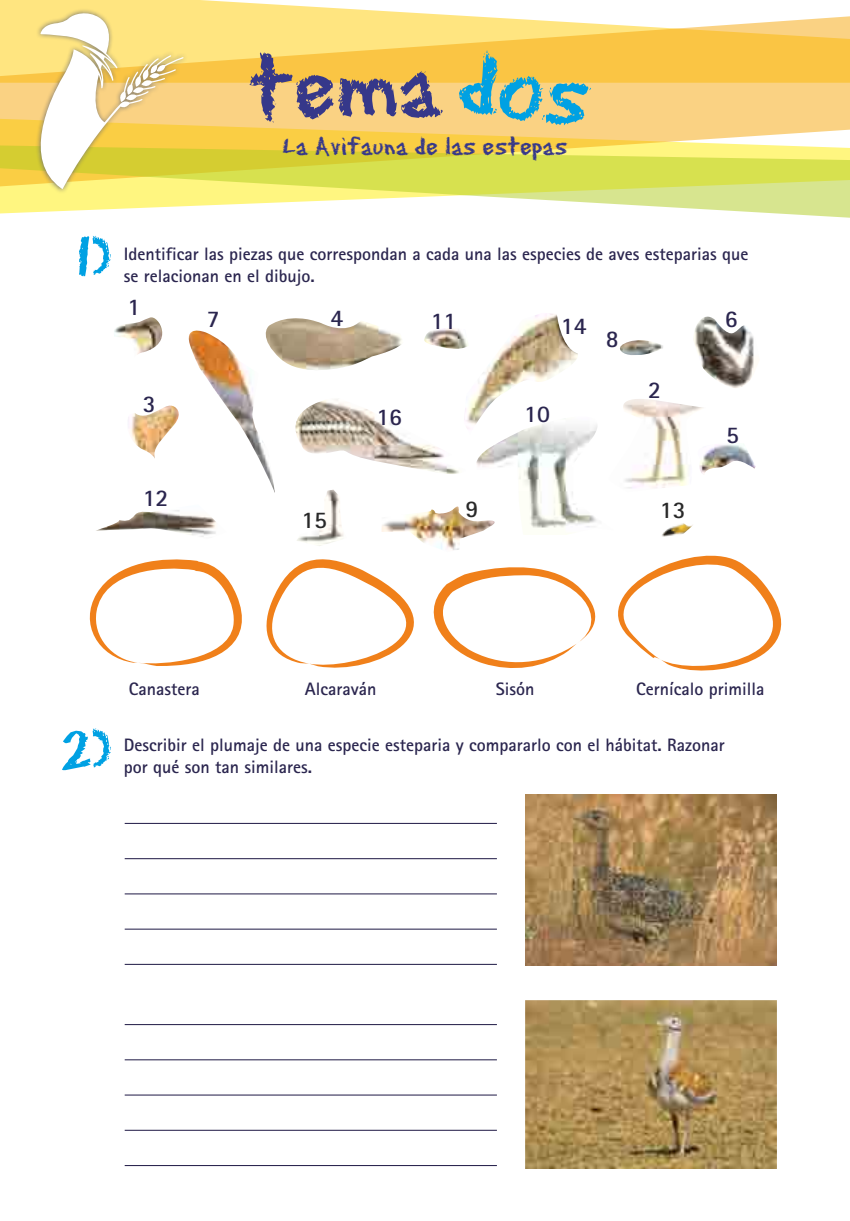
<style>
.page{position:relative;width:850px;height:1221px;background:#fff}
.page>*{position:absolute;margin:0;border:0;box-sizing:border-box;transform-origin:0 0}
.t1{font:95.7px "Eraser Dust";color:#36388a}
.t2{font:57.6px "Eraser Dust";color:#00a1e3}
.t3{font:27px "Eraser Dust";color:#36388a}
.t4{font:700 24px "AT Rotis Sans Serif";color:#2b264f}
.t5{font:700 24px "AT Rotis Sans Serif";color:#292929}
.t6{font:700 18px/22px "AT Rotis Sans Serif";color:#2b264f}
</style>
<div class="page">
<img style="left:525px;top:1000px;width:252px;height:168px">
<svg style="left:0;top:0;width:465px;height:16px;fill:#ffe580"></svg>
<svg style="left:0;top:16px;width:850px;height:129px;background:#fbd472"></svg>
<svg style="left:0;top:145px;width:850px;height:73px"></svg>
<img style="left:35px;top:8px;width:154px;height:186px">
<svg style="left:22px;top:10px;width:162px;height:179px"></svg>
<img style="left:114px;top:317px;width:49px;height:38px">
<img style="left:623px;top:399px;width:80px;height:90px">
<img style="left:128px;top:405px;width:51px;height:54px">
<img style="left:274px;top:318px;width:128px;height:52px">
<img style="left:691px;top:442px;width:65px;height:33px">
<img style="left:620px;top:340px;width:43px;height:15px">
<img style="left:381px;top:506px;width:92px;height:29px">
<img style="left:470px;top:425px;width:127px;height:109px">
<img style="left:424px;top:328px;width:40px;height:21px">
<img style="left:96px;top:510px;width:120px;height:25px">
<img style="left:662px;top:523px;width:31px;height:12px">
<img style="left:464px;top:313px;width:118px;height:121px">
<img style="left:314px;top:490px;width:30px;height:45px">
<img style="left:295px;top:397px;width:178px;height:80px">
<img style="left:693px;top:316px;width:61px;height:72px">
<img style="left:188px;top:323px;width:87px;height:170px">
<svg style="left:89px;top:535px;width:693px;height:136px"></svg>
<img style="left:525px;top:795px;width:252px;height:171px">
<hr style="left:125px;top:1024px;width:372px;height:1px;background:#2b264f">
<hr style="left:125px;top:823px;width:372px;height:1px;background:#2b264f">
<hr style="left:125px;top:1059px;width:372px;height:1px;background:#2b264f">
<hr style="left:125px;top:858px;width:372px;height:1px;background:#2b264f">
<hr style="left:125px;top:1094px;width:372px;height:1px;background:#2b264f">
<hr style="left:125px;top:893px;width:372px;height:1px;background:#2b264f">
<hr style="left:125px;top:1130px;width:372px;height:1px;background:#2b264f">
<hr style="left:125px;top:928px;width:372px;height:2px;background:#2b264f">
<hr style="left:125px;top:1165px;width:372px;height:1px;background:#2b264f">
<hr style="left:125px;top:964px;width:372px;height:1px;background:#2b264f">
<svg style="left:457px;top:46px;width:135px;height:82px;background:#facc66"></svg>
<h1 class="t1" style="left:247px;top:54px;width:194px;rotate:-1deg">tema</h1>
<h3 class="t3" style="left:282px;top:136px;width:286px">La Avifauna de las estepas</h3>
<h2 class="t2" style="left:76px;top:236px;width:37px">1)</h2>
<p class="t6" style="left:124px;top:244px;width:626px">Identificar las piezas que correspondan a cada una las especies de aves esteparias que se relacionan en el dibujo.</p>
<h3 class="t4" style="left:127px;top:298px;width:14px">1</h3>
<h3 class="t4" style="left:331px;top:308px;width:14px">4</h3>
<h3 class="t4" style="left:207px;top:310px;width:14px">7</h3>
<h3 class="t4" style="left:725px;top:310px;width:14px">6</h3>
<h3 class="t4" style="left:431px;top:311px;width:27px">11</h3>
<h3 class="t4" style="left:561px;top:316px;width:27px">14</h3>
<h3 class="t4" style="left:606px;top:329px;width:14px">8</h3>
<h3 class="t4" style="left:143px;top:394px;width:14px">3</h3>
<h3 class="t4" style="left:376px;top:407px;width:27px">16</h3>
<h3 class="t4" style="left:524px;top:404px;width:27px">10</h3>
<h3 class="t4" style="left:648px;top:380px;width:14px">2</h3>
<h3 class="t4" style="left:726px;top:425px;width:14px">5</h3>
<h3 class="t4" style="left:143px;top:488px;width:27px">12</h3>
<h3 class="t5" style="left:301px;top:510px;width:27px">15</h3>
<h3 class="t5" style="left:465px;top:499px;width:14px">9</h3>
<h3 class="t5" style="left:660px;top:500px;width:27px">13</h3>
<h2 class="t2" style="left:60px;top:728px;width:53px">2)</h2>
<p class="t6" style="left:129px;top:679px;width:72px">Canastera</p>
<p class="t6" style="left:305px;top:679px;width:73px">Alcaraván</p>
<p class="t6" style="left:496px;top:679px;width:40px">Sisón</p>
<p class="t6" style="left:636px;top:679px;width:130px">Cernícalo primilla</p>
<p class="t6" style="left:124px;top:735px;width:602px">Describir el plumaje de una especie esteparia y compararlo con el hábitat. Razonar por qué son tan similares.</p>
</div>
